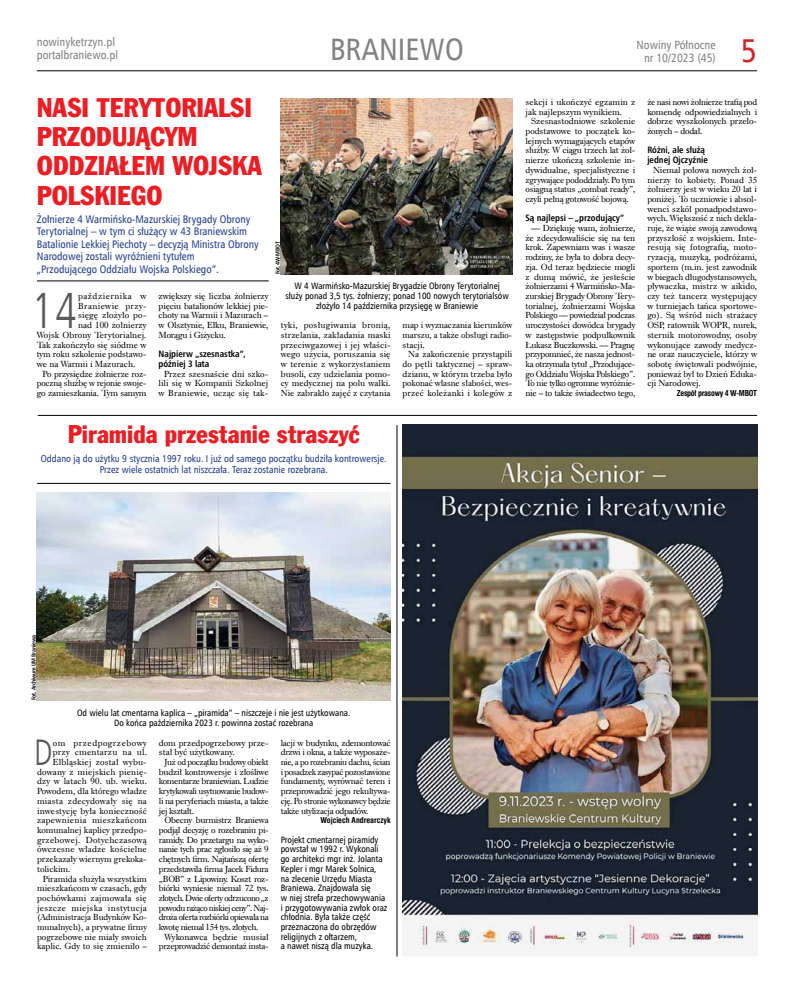
<style>
.page{position:relative;width:811px;height:993px;background:#fff}
.page>*{position:absolute;margin:0;border:0;box-sizing:border-box;transform-origin:0 0}
.t1{font:51px "Humnst 777 Lt Cn EU";color:#58595b;scale:.9 1}
.t2{font:37.1px "Humnst 777 Lt Cn EU";color:#58595b;scale:.9 1}
.t3{font:33px "Humnst 777 Cn EU";color:#d2232a}
.t4{font:31px "Humnst 777 Cn EU";color:#808285}
.t5{font:26.4px/29.3px "Frank Goth Cn EU";color:#ed1d24}
.t6{font:25px "Frank Goth Cn EU";color:#ed1d24}
.t7{font:12px/13px "Humnst 777 Cn EU";color:#808285;text-align:right}
.t8{font:11px/12.5px "Humnst 777 Cn EU";color:#25408f}
.t9{font:10px/11.5px "Humnst 777 Cn EU";color:#25408f;text-align:center}
.t10{font:9.2px/9.7px "Humnst 777 Cn EU";color:#000;text-align:center}
.t11{font:700 9.2px/9.7px "Humnst 777 Cn EU";color:#000}
.t12{font:9.1px/9.7px "Dutch 766 EU";color:#000;text-align:justify}
.t13{font:9.1px "Dutch 766 EU";letter-spacing:.02em;color:#000}
.t14{font:9.1px "Dutch 766 EU";letter-spacing:-.02em;color:#000}
.t15{font:9.1px/9.7px "Dutch 766 EU";letter-spacing:-.035em;color:#000;text-align:right}
.t16{font:9.1px "Dutch 766 EU";letter-spacing:.03em;color:#000}
.t17{font:9.1px "Dutch 766 EU";letter-spacing:.025em;color:#000}
.t18{font:9.1px "Dutch 766 EU";letter-spacing:-.025em;color:#000}
.t19{font:9.1px "Dutch 766 EU";letter-spacing:.05em;color:#000}
.t20{font:9.1px "Dutch 766 EU";letter-spacing:.035em;color:#000}
.t21{font:9.1px "Dutch 766 EU";letter-spacing:.055em;color:#000}
.t22{font:700 8px "Swis 721 Cn EU";letter-spacing:-.03em;color:#000}
.t23{font:700 8px "Swis 721 Cn EU";color:#000}
.t24{font:700 6px "Humnst 777 Cn EU";letter-spacing:-.035em;color:#000}
</style>
<div class="page">
<hr style="left:37px;top:71px;width:720px;height:1px;background:#000">
<hr style="left:37px;top:280px;width:232px;height:1px;background:#000">
<hr style="left:37px;top:483px;width:353px;height:1px;background:#000">
<hr style="left:38px;top:415px;width:719px;height:1px;background:#000">
<hr style="left:397px;top:425px;width:1px;height:531px;background:#000">
<img style="left:281px;top:98px;width:232px;height:176px">
<img style="left:37px;top:492px;width:353px;height:207px">
<img style="left:403px;top:424px;width:354px;height:532px">
<h3 class="t7" style="left:37px;top:35px;width:83px;text-align:left">nowinyketrzyn.pl portalbraniewo.pl</h3>
<h3 class="t4" style="left:330px;top:30px;width:85px">braniewo</h3>
<h3 class="t7" style="left:636px;top:38px;width:81px">Nowiny Północne nr 10/2023 (45)</h3>
<h3 class="t3" style="left:741px;top:30px;width:18px">5</h3>
<h3 class="t5" style="left:37px;top:93px;width:217px">NASI TE RYTORIALSI<br>PRZODUJĄCYM<br>ODDZ</h3>
<h3 class="t5" style="left:37px;top:152px;width:225px;text-indent:61px">IAŁE M WOJSKA<br>POLSKIEGO</h3>
<p class="t8" style="left:37px;top:212px;width:223px">Żołnierze 4 Warmińsko-Mazurskiej Brygady Obrony Terytorialnej – w tym ci służący w 43 Braniewskim Batalionie Lekkiej Piechoty – decyzją Ministra Obrony Narodowej zostali wyróżnieni tytułem<br>„Przodującego Oddziału Wojska Polskiego”.</p>
<p class="t24" style="left:274px;top:274px;width:34px;rotate:-90deg">Fot. 4W-MBOT</p>
<h1 class="t1" style="left:32px;top:279px;width:51px">14</h1>
<p class="t21" style="left:78px;top:290px;width:70px">października w</p>
<p class="t20" style="left:78px;top:300px;width:70px">Braniewie przy-</p>
<p class="t12" style="left:78px;top:310px;width:70px">sięgę złożyło po-</p>
<p class="t12" style="left:78px;top:320px;width:70px">nad 100 żołnierzy</p>
<p class="t12" style="left:37px;top:330px;width:111px">Wojsk Obrony Terytorialnej.</p>
<p class="t12" style="left:37px;top:339px;width:111px">Tak zakończyło się siódme w</p>
<p class="t12" style="left:37px;top:349px;width:111px">tym roku szkolenie podstawo-</p>
<p class="t12" style="left:37px;top:359px;width:100px">we na Warmii i Mazurach.</p>
<p class="t14" style="left:42px;top:368px;width:106px">Po przysiędze żołnierze roz-</p>
<p class="t18" style="left:37px;top:377px;width:111px">poczną służbę w rejonie swoje-</p>
<p class="t14" style="left:37px;top:387px;width:111px">go zamieszkania. Tym samym</p>
<p class="t12" style="left:159px;top:291px;width:111px">zwiększy się liczba żołnierzy pięciu batalionów lekkiej pie&shy;choty na Warmii i Mazurach – w Olsztynie, Ełku, Braniewie, Morągu i Giżycku.</p>
<p class="t11" style="left:159px;top:349px;width:89px">Najpierw „szesnastka”, później 3 lata</p>
<p class="t12" style="left:159px;top:369px;width:111px;text-indent:6px">Przez szesnaście dni szko&shy;lili się w Kompanii Szkolnej w Braniewie, ucząc się tak-</p>
<p class="t10" style="left:285px;top:281px;width:225px">W 4 Warmińsko-Mazurskiej Brygadzie Obrony Terytorialnej służy ponad 3,5 tys. żołnierzy; ponad 100 nowych terytorialsów złożyło 14 października przysięgę w Braniewie</p>
<p class="t12" style="left:281px;top:320px;width:111px">tyki, posługiwania bronią, strzelania, zakładania maski przeciwgazowej i jej właści&shy;wego użycia, poruszania się w terenie z wykorzystaniem busoli, czy udzielania pomo&shy;cy medycznej na polu walki.<br>Nie zabrakło zajęć z czytania</p>
<p class="t12" style="left:402px;top:320px;width:111px">map i wyznaczania kierunków marszu, a także obsługi radio&shy;stacji.</p>
<p class="t12" style="left:402px;top:349px;width:111px;text-indent:6px">Na zakończenie przystąpili do pętli taktycznej – spraw&shy;dzianu, w którym trzeba było pokonać własne słabości, wes&shy;przeć koleżanki i kolegów z</p>
<h3 class="t6" style="left:68px;top:417px;width:294px">PIRAMIDA PRZESTANIE STRASZYĆ</h3>
<p class="t9" style="left:41px;top:452px;width:347px">Oddano ją do użytku 9 stycznia 1997 roku. I już od samego początku budziła kontrowersje.<br>Przez wiele ostatnich lat niszczała. Teraz zostanie rozebrana.</p>
<p class="t12" style="left:525px;top:97px;width:111px">sekcji i ukończyć egzamin z jak najlepszym wynikiem.</p>
<p class="t12" style="left:525px;top:116px;width:111px;text-indent:6px">Szesnastodniowe szkolenie podstawowe to początek ko&shy;lejnych wymagających etapów służby. W ciągu trzech lat żoł&shy;nierze ukończą szkolenie in&shy;dywidualne, specjalistyczne i zgrywające pododdziały. Po tym osiągną status „combat ready”, czyli pełną gotowość bojową.</p>
<p class="t11" style="left:525px;top:213px;width:100px">Są najlepsi – „przodujący”</p>
<p class="t12" style="left:525px;top:223px;width:111px;text-indent:6px">— Dziękuję wam, żołnierze, że zdecydowaliście się na ten krok. Zapewniam was i wasze rodziny, że była to dobra decy&shy;zja. Od teraz będziecie mogli z dumą mówić, że jesteście żołnierzami 4 Warmińsko-Ma&shy;zurskiej Brygady Obrony Tery&shy;torialnej, żołnierzami Wojska Polskiego — powiedział podczas uroczystości dowódca brygady w zastępstwie podpułkownik Łukasz Buczkowski. — Pragnę przypomnieć, że nasza jednost&shy;ka otrzymała tytuł „Przodujące&shy;go Oddziału Wojska Polskiego”.<br>To nie tylko ogromne wyróżnie&shy;nie – to także świadectwo tego,</p>
<p class="t12" style="left:647px;top:97px;width:111px">że nasi nowi żołnierze trafią pod komendę odpowiedzialnych i dobrze wyszkolonych przeło&shy;żonych – dodał.</p>
<p class="t11" style="left:647px;top:145px;width:62px">Różni, ale służą jednej Ojczyźnie</p>
<p class="t12" style="left:647px;top:165px;width:111px;text-indent:6px">Niemal połowa nowych żoł&shy;nierzy to kobiety. Ponad 35 żołnierzy jest w wieku 20 lat i poniżej. To uczniowie i absol&shy;wenci szkół ponadpodstawo&shy;wych. Większość z nich dekla&shy;ruje, że wiąże swoją zawodową przyszłość z wojskiem. Inte&shy;resują się fotografią, moto&shy;ryzacją, muzyką, podróżami, sportem (m.in. jest zawodnik w biegach długodystansowych, pływaczka, mistrz w aikido, czy też tancerz występujący w turniejach tańca sportowe&shy;go). Są wśród nich strażacy OSP, ratownik WOPR, nurek, sternik motorowodny, osoby wykonujące zawody medycz&shy;ne oraz nauczyciele, którzy w sobotę świętowali podwójnie, ponieważ był to Dzień Eduka&shy;cji Narodowej.</p>
<p class="t22" style="left:677px;top:388px;width:82px">Zespół prasowy 4 W-MBOT</p>
<p class="t24" style="left:30px;top:699px;width:66px;rotate:-90deg">Fot. Archiwum UM Braniewa</p>
<p class="t10" style="left:77px;top:708px;width:275px">Od wielu lat cmentarna kaplica – „piramida” – niszczeje i nie jest użytkowana.<br>Do końca października 2023 r. powinna zostać rozebrana</p>
<h2 class="t2" style="left:34px;top:729px;width:22px">D</h2>
<p class="t19" style="left:53px;top:736px;width:96px">om przedpogrzebowy</p>
<p class="t17" style="left:53px;top:746px;width:96px">przy cmentarzu na ul.</p>
<p class="t12" style="left:53px;top:757px;width:96px">Elbląskiej został wybu-</p>
<p class="t12" style="left:37px;top:766px;width:111px">dowany z miejskich pienię-</p>
<p class="t12" style="left:37px;top:776px;width:111px">dzy w latach 90. ub. wieku.</p>
<p class="t12" style="left:37px;top:786px;width:111px">Powodem, dla którego władze</p>
<p class="t13" style="left:37px;top:794px;width:111px">miasta zdecydowały się na</p>
<p class="t12" style="left:37px;top:805px;width:111px">inwestycję była konieczność</p>
<p class="t16" style="left:37px;top:814px;width:111px">zapewnienia mieszkańcom</p>
<p class="t12" style="left:37px;top:824px;width:111px">komunalnej kaplicy przedpo-</p>
<p class="t17" style="left:37px;top:833px;width:111px">grzebowej. Dotychczasową</p>
<p class="t13" style="left:37px;top:843px;width:111px">ówczesne władze kościelne</p>
<p class="t12" style="left:37px;top:854px;width:111px">przekazały wiernym grekoka-</p>
<p class="t12" style="left:37px;top:863px;width:35px">tolickim.</p>
<p class="t12" style="left:43px;top:873px;width:106px">Piramida służyła wszystkim</p>
<p class="t12" style="left:37px;top:883px;width:111px">mieszkańcom w czasach, gdy</p>
<p class="t13" style="left:37px;top:891px;width:111px">pochówkami zajmowała się</p>
<p class="t16" style="left:37px;top:901px;width:111px">jeszcze miejska instytucja</p>
<p class="t12" style="left:37px;top:912px;width:111px">(Administracja Budynków Ko-</p>
<p class="t12" style="left:37px;top:921px;width:111px">munalnych), a prywatne firmy</p>
<p class="t12" style="left:37px;top:931px;width:111px">pogrzebowe nie miały swoich</p>
<p class="t12" style="left:37px;top:941px;width:111px">kaplic. Gdy to się zmieniło –</p>
<p class="t12" style="left:159px;top:737px;width:111px">dom przedpogrzebowy prze&shy;stał być użytkowany.</p>
<p class="t12" style="left:159px;top:757px;width:111px;text-indent:6px">Już od początku budowy obiekt budził kontrowersje i złośliwe komentarze braniewian. Ludzie krytykowali usytuowanie budow&shy;li na peryferiach miasta, a także jej kształt.</p>
<p class="t12" style="left:159px;top:815px;width:111px;text-indent:6px">Obecny burmistrz Braniewa podjął decyzję o rozebraniu pi&shy;ramidy. Do przetargu na wyko&shy;nanie tych prac zgłosiło się aż 9 chętnych firm. Najtańszą ofertę przedstawiła firma Jacek Fidura „BOB” z Lipowiny. Koszt roz&shy;biórki wyniesie niemal 72 tys. złotych. Dwie oferty odrzucono „z powodu rażąco niskiej ceny”. Naj&shy;droża oferta rozbiórki opiewała na kwotę niemal 154 tys. złotych.</p>
<p class="t15" style="left:159px;top:931px;width:111px">Wykonawca będzie musiał przeprowadzić demontaż insta-</p>
<p class="t12" style="left:281px;top:737px;width:111px">lacji w budynku, zdemontować drzwi i okna, a także wyposaże&shy;nie, a po rozebraniu dachu, ścian i posadzek zasypać pozostawione fundamenty, wyrównać teren i przeprowadzić jego rekultywa&shy;cję. Po stronie wykonawcy będzie także utylizacja odpadów.</p>
<p class="t23" style="left:320px;top:815px;width:71px">Wojciech Andrearczyk</p>
<p class="t10" style="left:281px;top:834px;width:108px;text-align:left">Projekt cmentarnej piramidy powstał w 1992 r. Wykonali go architekci mgr inż. Jolanta<br>Kepler i mgr Marek Solnica, na zlecenie Urzędu Miasta<br>Braniewa. Znajdowała się<br>w niej strefa przechowywania i przygotowywania zwłok oraz chłodnia. Była także część przeznaczona do obrzędów religijnych z ołtarzem,<br>a nawet niszą dla muzyka.</p>
</div>
